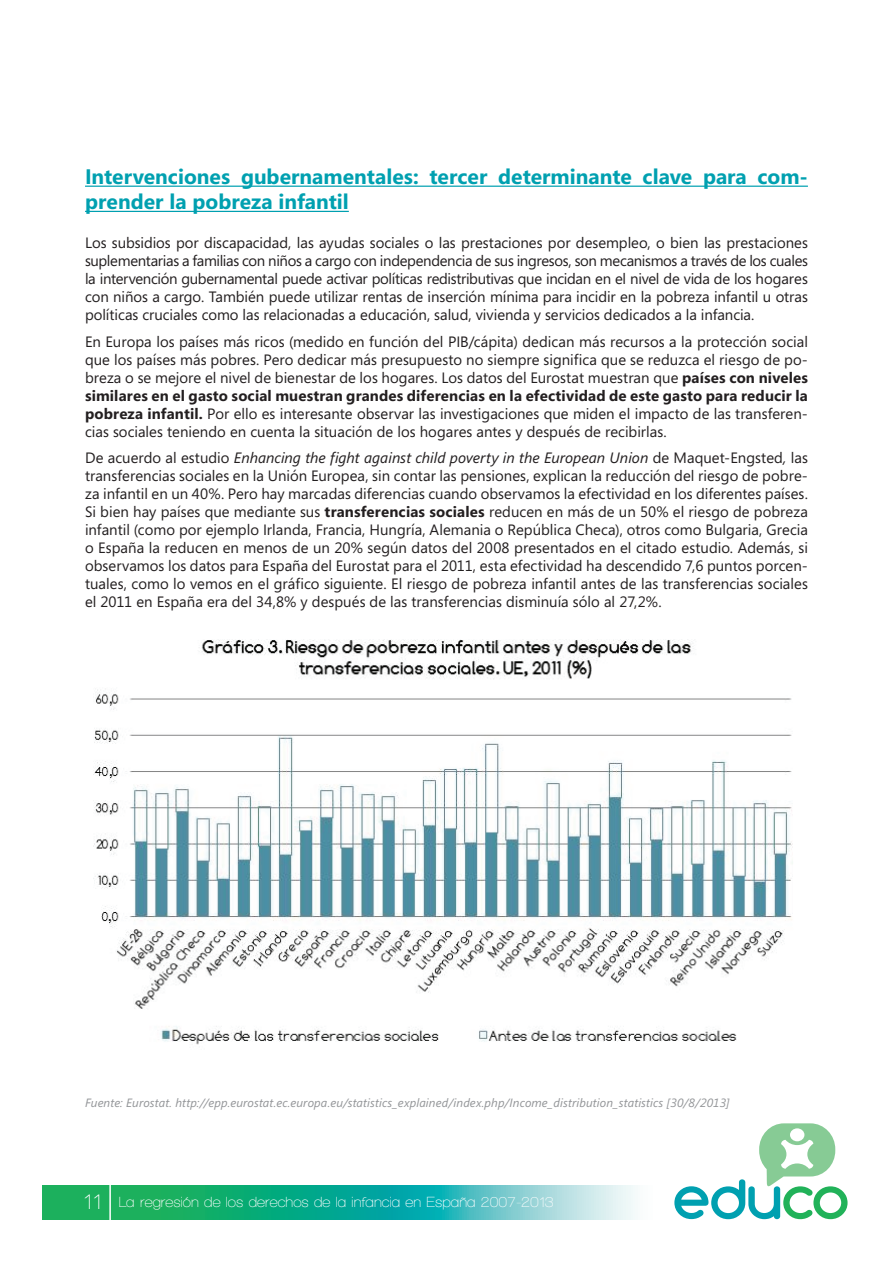
<style>
.page{position:relative;width:893px;height:1263px;background:#fff}
.page>*{position:absolute;margin:0;border:0;box-sizing:border-box;transform-origin:0 0}
.t1{font:700 21px/25.2px "Segoe";color:#00a0b0}
.t2{font:15px/18px "Segoe";color:#231f20;text-align:justify}
.t3{font:600 15px "Walkway";color:#fff}
.t4{font:italic 12px "Segoe";letter-spacing:.01em;color:#939598}
.s1{font-weight:700}
.s2{font-style:italic}
.s3{font-size:22.5px}
</style>
<div class="page">
<svg style="left:43px;top:1186px;width:592px;height:33px;background:#39b999"></svg>
<svg style="left:674px;top:1123px;width:173px;height:96px"></svg>
<hr style="left:109px;top:1181px;width:2px;height:43px;background:#fff">
<hr style="left:85px;top:186px;width:723px;height:1px;background:#00a0b0">
<hr style="left:85px;top:211px;width:264px;height:1px;background:#00a0b0">
<img style="left:93px;top:639px;width:700px;height:406px">
<h1 class="t1" style="left:85px;top:163px;width:724px">Intervenciones gubernamentales: tercer determinante clave para com&shy;prender la pobreza infantil</h1>
<p class="t2" style="left:85px;top:234px;width:724px">Los subsidios por discapacidad, las ayudas sociales o las prestaciones por desempleo, o bien las prestaciones suplementarias a familias con niños a cargo con independencia de sus ingresos, son mecanismos a través de los cuales la intervención gubernamental puede activar políticas redistributivas que incidan en el nivel de vida de los hogares con niños a cargo. También puede utilizar rentas de inserción mínima para incidir en la pobreza infantil u otras políticas cruciales como las relacionadas a educación, salud, vivienda y servicios dedicados a la infancia.</p>
<p class="t2" style="left:85px;top:332px;width:724px">En Europa los países más ricos (medido en función del PIB/cápita) dedican más recursos a la protección social que los países más pobres. Pero dedicar más presupuesto no siempre significa que se reduzca el riesgo de po&shy;breza o se mejore el nivel de bienestar de los hogares. Los datos del Eurostat muestran que <span class="s1">países con niveles similares en el gasto social muestran grandes diferencias en la efectividad de este gasto para reducir la pobreza infantil.</span> Por ello es interesante observar las investigaciones que miden el impacto de las transferen&shy;cias sociales teniendo en cuenta la situación de los hogares antes y después de recibirlas.</p>
<p class="t2" style="left:85px;top:449px;width:724px">De acuerdo al estudio <span class="s2">Enhancing the fight against child poverty in the European Union</span> de Maquet-Engsted<span class="s2">,</span> las transferencias sociales en la Unión Europea, sin contar las pensiones, explican la reducción del riesgo de pobre&shy;za infantil en un 40%. Pero hay marcadas diferencias cuando observamos la efectividad en los diferentes países.<br>Si bien hay países que mediante sus <span class="s1">transferencias sociales</span> reducen en más de un 50% el riesgo de pobreza infantil (como por ejemplo Irlanda, Francia, Hungría, Alemania o República Checa), otros como Bulgaria, Grecia o España la reducen en menos de un 20% según datos del 2008 presentados en el citado estudio. Además, si observamos los datos para España del Eurostat para el 2011, esta efectividad ha descendido 7,6 puntos porcen&shy;tuales, como lo vemos en el gráfico siguiente. El riesgo de pobreza infantil antes de las transferencias sociales el 2011 en España era del 34,8% y después de las transferencias disminuía sólo al 27,2%.</p>
<p class="t4" style="left:85px;top:1095px;width:646px">Fuente: Eurostat. http://epp.eurostat.ec.europa.eu/statistics_explained/index.php/Income_distribution_statistics [30/8/2013]</p>
<p class="t3" style="left:83px;top:1194px;width:472px"><span class="s3">11</span> La regresión de los derechos de la infancia en España 2007-2013</p>
</div>
